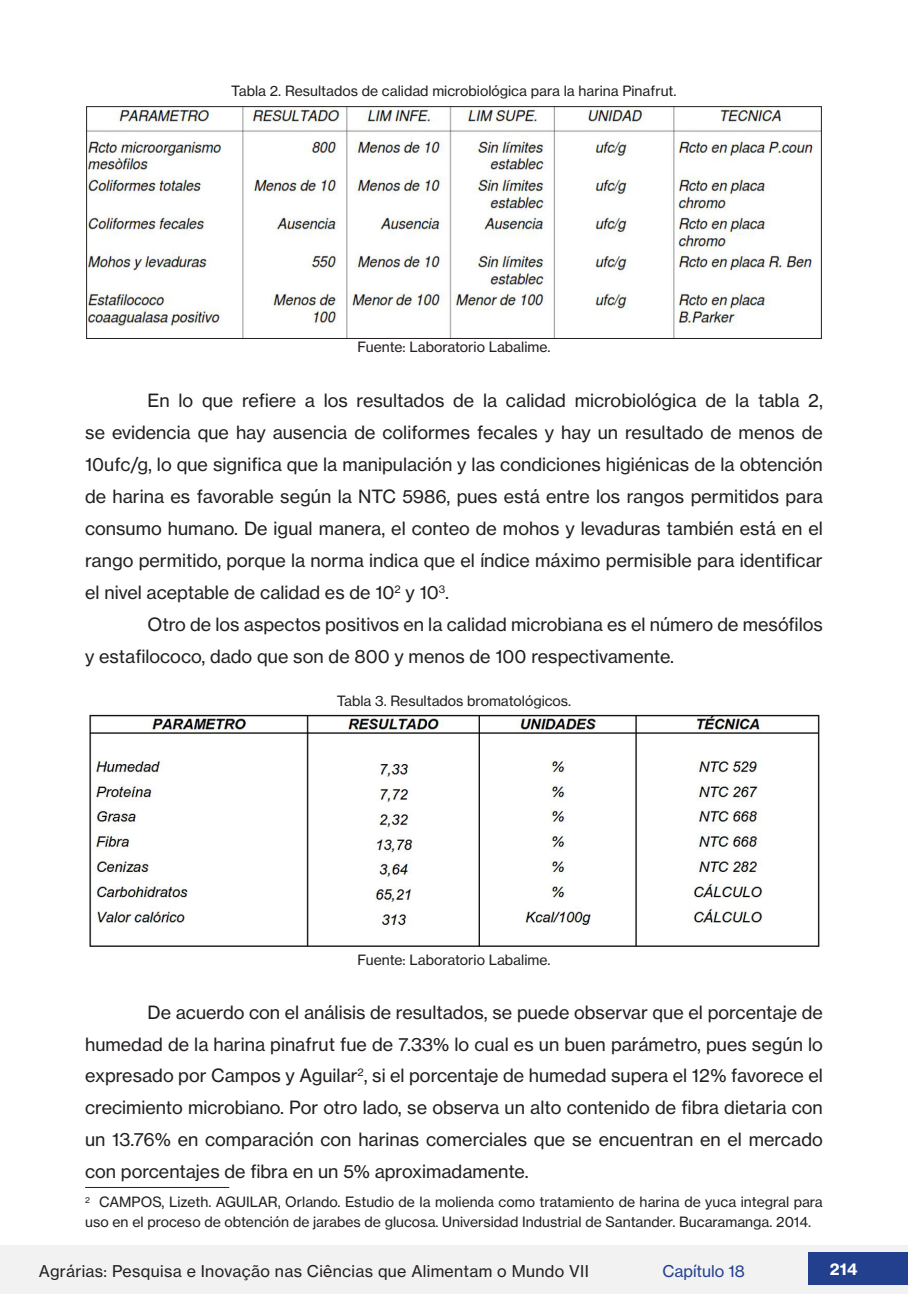
<style>
.page{position:relative;width:908px;height:1304px;background:#fff}
.page>*{position:absolute;margin:0;border:0;box-sizing:border-box;transform-origin:0 0}
.CORPO_DO_TEXTO_ATUAL{font:18px/32px "N Haas Grotesk TX Pro 55 Rg";color:#231f20;text-align:justify}
.t1{font:16px "N Haas Grotesk TX Pro 55 Rg";letter-spacing:.02em;color:#231f20}
.t2{font:16px "N Haas Grotesk TX Pro 55 Rg";color:#23408f}
.t3{font:16px "N Haas Grotesk TX Pro 75 Bd";color:#fff}
.NOTA_DE_RODA_PÉ{font:14px/20px "N Haas Grotesk TX Pro 55 Rg";color:#231f20}
.LEGENDAS_DE_TABELAS{font:14px "N Haas Grotesk TX Pro 55 Rg";color:#231f20}
</style>
<div class="page">
<div style="left:0;top:1245px;width:907px;height:49px;background:#f2f2f2"></div>
<div style="left:808px;top:1252px;width:99px;height:33px;background:#23408f"></div>
<hr style="left:85px;top:1187px;width:144px;height:1px;background:#231f20">
<img style="left:88px;top:108px;width:731px;height:229px">
<div style="left:86px;top:106px;width:735px;height:233px;border:1px solid #231f20"></div>
<img style="left:89px;top:714px;width:731px;height:233px">
<p class="LEGENDAS_DE_TABELAS" style="left:231px;top:82px;width:446px">Tabla 2. Resultados de calidad microbiológica para la harina Pinafrut.</p>
<p class="LEGENDAS_DE_TABELAS" style="left:357px;top:339px;width:194px">Fuente: Laboratorio Labalime.</p>
<p class="CORPO_DO_TEXTO_ATUAL" style="left:85px;top:384px;width:739px;text-indent:62px">En lo que refiere a los resultados de la calidad microbiológica de la tabla 2, se evidencia que hay ausencia de coliformes fecales y hay un resultado de menos de 10ufc/g, lo que significa que la manipulación y las condiciones higiénicas de la obtención de harina es favorable según la NTC 5986, pues está entre los rangos permitidos para consumo humano. De igual manera, el conteo de mohos y levaduras también está en el rango permitido, porque la norma indica que el índice máximo permisible para identificar el nivel aceptable de calidad es de 10<sup>2</sup> y 10<sup>3</sup>.</p>
<p class="CORPO_DO_TEXTO_ATUAL" style="left:85px;top:608px;width:739px;text-indent:62px">Otro de los aspectos positivos en la calidad microbiana es el número de mesófilos y estafilococo, dado que son de 800 y menos de 100 respectivamente.</p>
<p class="LEGENDAS_DE_TABELAS" style="left:336px;top:692px;width:236px">Tabla 3. Resultados bromatológicos.</p>
<p class="LEGENDAS_DE_TABELAS" style="left:357px;top:951px;width:194px">Fuente: Laboratorio Labalime.</p>
<p class="CORPO_DO_TEXTO_ATUAL" style="left:85px;top:997px;width:739px;text-indent:62px">De acuerdo con el análisis de resultados, se puede observar que el porcentaje de humedad de la harina pinafrut fue de 7.33% lo cual es un buen parámetro, pues según lo expresado por Campos y Aguilar<sup>2</sup>, si el porcentaje de humedad supera el 12% favorece el crecimiento microbiano. Por otro lado, se observa un alto contenido de fibra dietaria con un 13.76% en comparación con harinas comerciales que se encuentran en el mercado con porcentajes de fibra en un 5% aproximadamente.</p>
<p class="NOTA_DE_RODA_PÉ" style="left:85px;top:1192px;width:739px"><sup>2</sup> CAMPOS, Lizeth. AGUILAR, Orlando. Estudio de la molienda como tratamiento de harina de yuca integral para uso en el proceso de obtención de jarabes de glucosa. Universidad Industrial de Santander. Bucaramanga. 2014.</p>
<p class="t1" style="left:39px;top:1261px;width:551px">Agrárias: Pesquisa e Inovação nas Ciências que Alimentam o Mundo VII</p>
<p class="t2" style="left:662px;top:1261px;width:84px">Capítulo 18</p>
<p class="t3" style="left:829px;top:1259px;width:29px">214</p>
</div>
